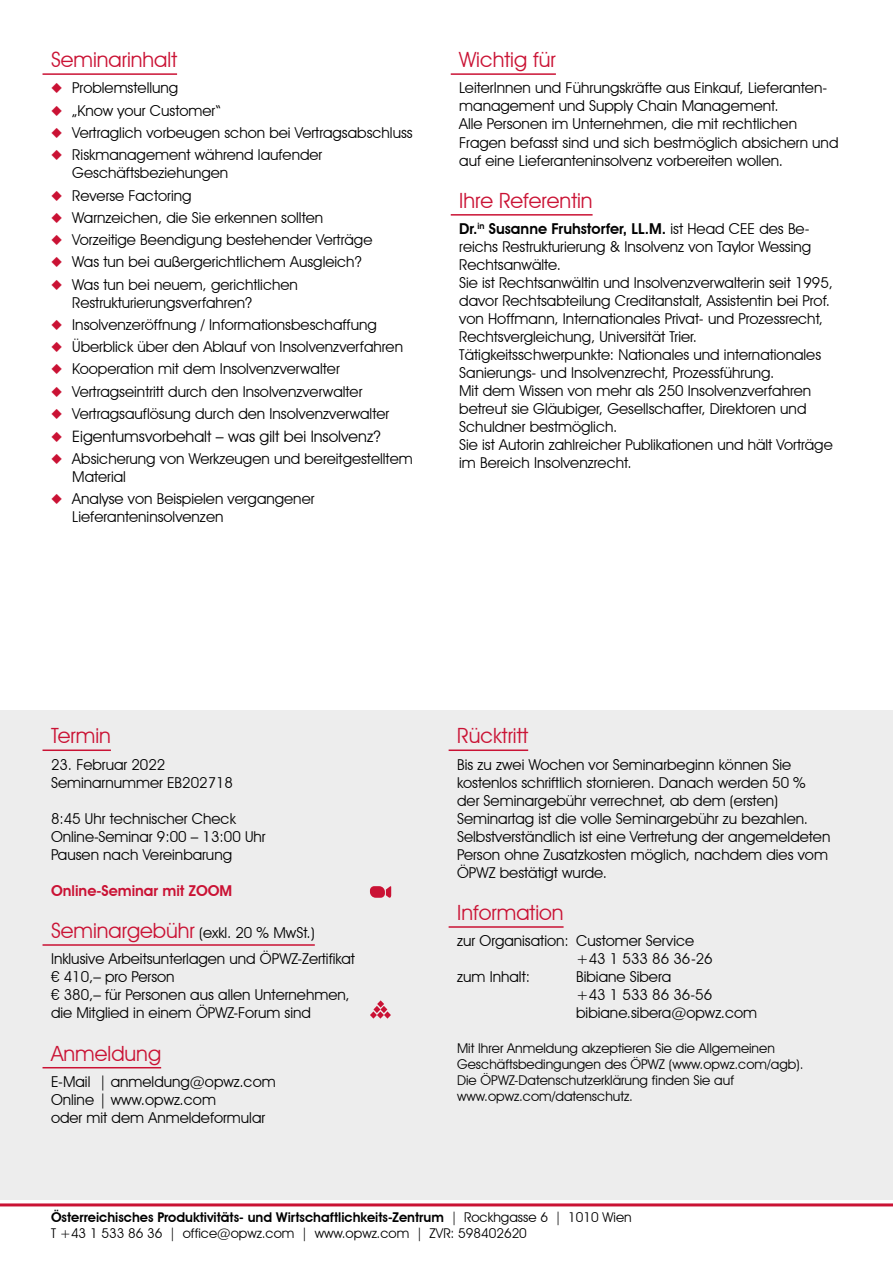
<style>
.page{position:relative;width:893px;height:1263px;background:#fff}
.page>*{position:absolute;margin:0;border:0;box-sizing:border-box;transform-origin:0 0}
.t1{font:21px "Avant Garde IT Cby BT";color:#ca1234}
.t2{font:15.75px "Avant Garde IT Cby BT";color:#000}
.t3{font:15px/18px "Avant Garde IT Cby BT";color:#000}
.t4{font:600 15px "Avant Garde IT Cby BT";color:#ca1234}
.t5{font:13.5px/16.2px "Avant Garde IT Cby BT";color:#000}
.s1{font-weight:600}
.s2{font-size:21px;color:#ca1234}
</style>
<div class="page">
<hr style="left:0;top:1203px;width:893px;height:3px;background:#ca1234">
<hr style="left:43px;top:73px;width:134px;height:2px;background:#ca1234">
<div style="left:0;top:710px;width:893px;height:489px;background:#ededed"></div>
<hr style="left:43px;top:749px;width:68px;height:2px;background:#ca1234">
<hr style="left:43px;top:944px;width:272px;height:2px;background:#ca1234">
<hr style="left:43px;top:1067px;width:118px;height:1px;background:#ca1234">
<hr style="left:449px;top:749px;width:79px;height:2px;background:#ca1234">
<hr style="left:449px;top:926px;width:115px;height:2px;background:#ca1234">
<svg style="left:370px;top:886px;width:21px;height:12px"></svg>
<svg style="left:370px;top:1000px;width:21px;height:19px"></svg>
<hr style="left:451px;top:73px;width:105px;height:2px;background:#ca1234">
<hr style="left:451px;top:214px;width:142px;height:2px;background:#ca1234">
<h1 class="t1" style="left:51px;top:47px;width:128px">Seminarinhalt</h1>
<p class="t3" style="left:72px;top:77px;width:342px;line-height:22.2px">Problemstellung<br>„Know your Customer“<br>Vertraglich vorbeugen schon bei Vertragsabschluss<br>Riskmanagement während laufender</p>
<p class="t3" style="left:72px;top:162px;width:302px;line-height:22.2px">Geschäftsbeziehungen<br>Reverse Factoring<br>Warnzeichen, die Sie erkennen sollten Vorzeitige Beendigung bestehender Verträge Was tun bei außergerichtlichem Ausgleich?<br>Was tun bei neuem, gerichtlichen</p>
<p class="t3" style="left:72px;top:291px;width:332px;line-height:22.2px">Restrukturierungsverfahren?<br>Insolvenzeröffnung / Informationsbeschaffung Überblick über den Ablauf von Insolvenzverfahren Kooperation mit dem Insolvenzverwalter Vertragseintritt durch den Insolvenzverwalter Vertragsauflösung durch den Insolvenzverwalter</p>
<p class="t2" style="left:72px;top:427px;width:310px">Eigentumsvorbehalt – was gilt bei Insolvenz?</p>
<p class="t3" style="left:72px;top:450px;width:342px">Absicherung von Werkzeugen und bereitgestelltem<br>Material</p>
<p class="t3" style="left:72px;top:490px;width:244px">Analyse von Beispielen vergangener<br>Lieferanteninsolvenzen</p>
<h1 class="t1" style="left:459px;top:47px;width:98px">Wichtig für</h1>
<p class="t3" style="left:459px;top:79px;width:381px">LeiterInnen und Führungskräfte aus Einkauf, Lieferanten&shy;management und Supply Chain Management.<br>Alle Personen im Unternehmen, die mit rechtlichen Fragen befasst sind und sich bestmöglich absichern und auf eine Lieferanteninsolvenz vorbereiten wollen.</p>
<h1 class="t1" style="left:459px;top:187px;width:135px">Ihre Referentin</h1>
<p class="t3" style="left:459px;top:220px;width:375px"><span class="s1">Dr.</span><sup>in</sup> <span class="s1">Susanne Fruhstorfer, LL.M.</span> ist Head CEE des Be&shy;reichs Restrukturierung &amp; Insolvenz von Taylor Wessing Rechtsanwälte.<br>Sie ist Rechtsanwältin und Insolvenzverwalterin seit 1995, davor Rechtsabteilung Creditanstalt, Assistentin bei Prof. von Hoffmann, Internationales Privat- und Prozessrecht, Rechtsvergleichung, Universität Trier.<br>Tätigkeitsschwerpunkte: Nationales und internationales Sanierungs- und Insolvenzrecht, Prozessführung.<br>Mit dem Wissen von mehr als 250 Insolvenzverfahren betreut sie Gläubiger, Gesellschafter, Direktoren und Schuldner bestmöglich.<br>Sie ist Autorin zahlreicher Publikationen und hält Vorträge im Bereich Insolvenzrecht.</p>
<h1 class="t1" style="left:51px;top:723px;width:61px">Termin</h1>
<p class="t3" style="left:51px;top:755px;width:184px">23. Februar 2022<br>Seminarnummer EB202718</p>
<p class="t3" style="left:51px;top:809px;width:216px">8:45 Uhr technischer Check<br>Online-Seminar 9:00 – 13:00 Uhr<br>Pausen nach Vereinbarung</p>
<p class="t4" style="left:51px;top:881px;width:183px">Online-Seminar mit ZOOM</p>
<p class="t3" style="left:51px;top:919px;width:305px;line-height:26.5px"><span class="s2">Seminargebühr</span> (exkl. 20 % MwSt.)<br>Inklusive Arbeitsunterlagen und ÖPWZ-Zertifikat</p>
<p class="t3" style="left:51px;top:968px;width:300px">€ 410,– pro Person<br>€ 380,– für Personen aus allen Unternehmen, die Mitglied in einem ÖPWZ-Forum sind</p>
<h1 class="t1" style="left:51px;top:1040px;width:112px">Anmeldung</h1>
<p class="t3" style="left:51px;top:1073px;width:226px">E-Mail | anmeldung@opwz.com<br>Online | www.opwz.com<br>oder mit dem Anmeldeformular</p>
<h1 class="t1" style="left:457px;top:723px;width:73px">Rücktritt</h1>
<p class="t3" style="left:457px;top:755px;width:375px">Bis zu zwei Wochen vor Seminarbeginn können Sie kostenlos schriftlich stornieren. Danach werden 50 % der Seminargebühr verrechnet, ab dem (ersten)<br>Seminartag ist die volle Seminargebühr zu bezahlen.<br>Selbstverständlich ist eine Vertretung der angemeldeten Person ohne Zusatzkosten möglich, nachdem dies vom ÖPWZ bestätigt wurde.</p>
<h1 class="t1" style="left:457px;top:900px;width:108px">Information</h1>
<p class="t3" style="left:457px;top:932px;width:239px">zur Organisation: Customer Service</p>
<p class="t3" style="left:576px;top:950px;width:138px">+43 1 533 86 36-26</p>
<p class="t3" style="left:457px;top:968px;width:74px">zum Inhalt:</p>
<p class="t3" style="left:576px;top:968px;width:183px">Bibiane Sibera<br>+43 1 533 86 36-56 bibiane.sibera@opwz.com</p>
<p class="t5" style="left:457px;top:1039px;width:348px">Mit Ihrer Anmeldung akzeptieren Sie die Allgemeinen Geschäftsbedingungen des ÖPWZ (www.opwz.com/agb).<br>Die ÖPWZ-Datenschutzerklärung finden Sie auf www.opwz.com/datenschutz.</p>
<p class="t5" style="left:51px;top:1209px;width:582px"><span class="s1">Österreichisches Produktivitäts- und Wirtschaftlichkeits-Zentrum</span> | Rockhgasse 6 | 1010 Wien<br>T +43 1 533 86 36 | office@opwz.com | www.opwz.com | ZVR: 598402620</p>
</div>
